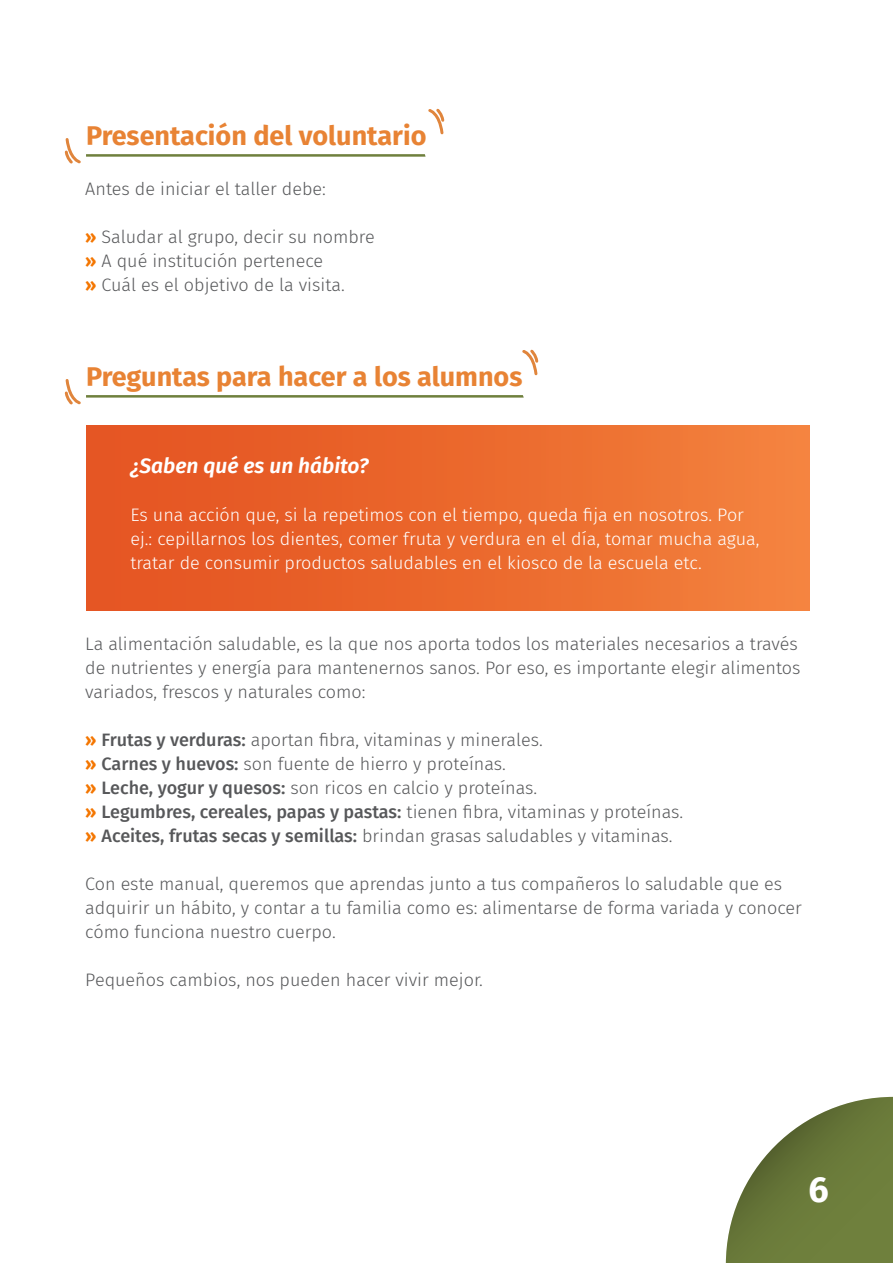
<style>
.page{position:relative;width:893px;height:1263px;background:#fff}
.page>*{position:absolute;margin:0;border:0;box-sizing:border-box;transform-origin:0 0}
.t1{font:700 36px "Fira Sans";color:#fff}
.t2{font:700 27px "Fira Sans";color:#e88334}
.t3{font:italic 600 21px "Fira Sans";color:#fff}
.t4{font:300 18px/24px "Fira Sans";color:#57585a}
.t5{font:300 18px/24px "Fira Sans";color:#fff}
.s1{font-weight:700;color:#f47600}
.s2{font-weight:500}
</style>
<div class="page">
<svg style="left:726px;top:1097px;width:167px;height:166px"></svg>
<svg style="left:64px;top:108px;width:381px;height:56px"></svg>
<svg style="left:64px;top:349px;width:475px;height:56px"></svg>
<div style="left:86px;top:425px;width:724px;height:185px;background:linear-gradient(to right,#e3511f,#f3813d)"></div>
<h2 class="t2" style="left:86px;top:113px;width:342px">Presentación del voluntario</h2>
<p class="t4" style="left:85px;top:177px;width:242px">Antes de iniciar el taller debe:</p>
<p class="t4" style="left:85px;top:225px;width:291px"><span class="s1">»</span> Saludar al grupo, decir su nombre <span class="s1">»</span> A qué institución pertenece<br><span class="s1">»</span> Cuál es el objetivo de la visita.</p>
<h2 class="t2" style="left:86px;top:354px;width:438px">Preguntas para hacer a los alumnos</h2>
<p class="t3" style="left:130px;top:448px;width:240px">¿Saben qué es un hábito?</p>
<p class="t5" style="left:130px;top:502px;width:631px">Es una acción que, si la repetimos con el tiempo, queda fija en nosotros. Por ej.: cepillarnos los dientes, comer fruta y verdura en el día, tomar mucha agua, tratar de consumir productos saludables en el kiosco de la escuela etc.</p>
<p class="t4" style="left:85px;top:631px;width:717px">La alimentación saludable, es la que nos aporta todos los materiales necesarios a través de nutrientes y energía para mantenernos sanos. Por eso, es importante elegir alimentos variados, frescos y naturales como:</p>
<p class="t4" style="left:85px;top:727px;width:600px"><span class="s1">»</span> <span class="s2">Frutas y verduras:</span> aportan fibra, vitaminas y minerales.<br><span class="s1">»</span> <span class="s2">Carnes y huevos:</span> son fuente de hierro y proteínas.<br><span class="s1">»</span> <span class="s2">Leche, yogur y quesos:</span> son ricos en calcio y proteínas.<br><span class="s1">»</span> <span class="s2">Legumbres, cereales, papas y pastas:</span> tienen fibra, vitaminas y proteínas. <span class="s1">»</span> <span class="s2">Aceites, frutas secas y semillas:</span> brindan grasas saludables y vitaminas.</p>
<p class="t4" style="left:85px;top:871px;width:718px">Con este manual, queremos que aprendas junto a tus compañeros lo saludable que es adquirir un hábito, y contar a tu familia como es: alimentarse de forma variada y conocer cómo funciona nuestro cuerpo.</p>
<p class="t4" style="left:85px;top:967px;width:399px">Pequeños cambios, nos pueden hacer vivir mejor.</p>
<h1 class="t1" style="left:808px;top:1159px;width:22px">6</h1>
</div>
